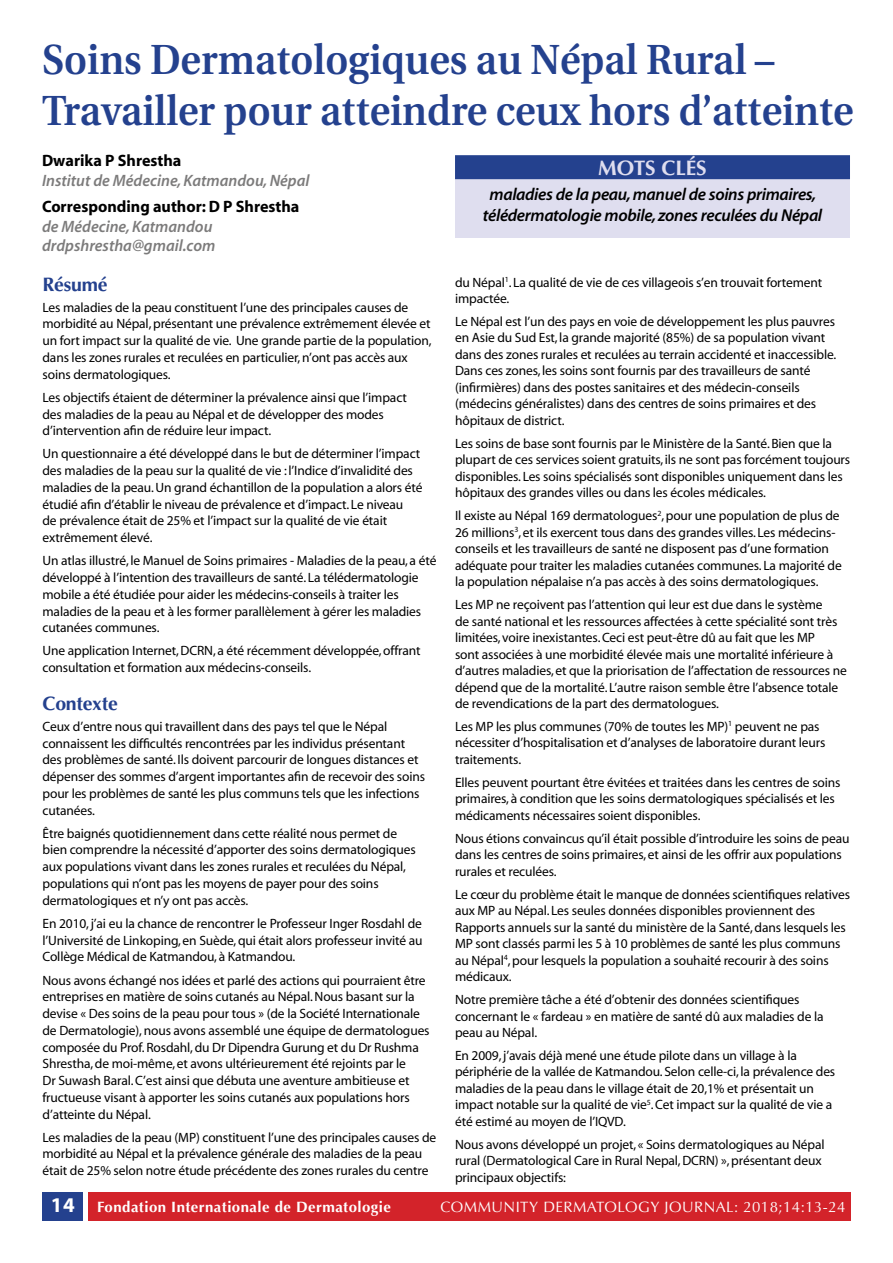
<style>
.page{position:relative;width:893px;height:1263px;background:#fff}
.page>*{position:absolute;margin:0;border:0;box-sizing:border-box;transform-origin:0 0}
.t1{font:600 42px/51px "Utopia";color:#24418e;scale:.94 1}
.t2{font:700 21px "Optima";letter-spacing:-.005em;color:#dfdeef}
.t3{font:700 21px "Myriad";color:#fff}
.t4{font:700 19.5px "Optima";letter-spacing:-.01em;color:#24418e}
.t5{font:italic 600 17.25px/21px "Myriad";letter-spacing:-.02em;color:#000;text-align:center}
.t6{font:italic 600 16.5px/19.5px "Myriad";color:#7c7b7b}
.t7{font:700 16.5px "Myriad";color:#000}
.t8{font:15px "Optima";letter-spacing:.03em;color:#fff}
.t9{font:700 15px "Optima";letter-spacing:.03em;color:#fff}
.t10{font:13.5px/16.5px "Myriad";letter-spacing:-.01em;color:#000}
</style>
<div class="page">
<div style="left:88px;top:1192px;width:762px;height:29px;background:#d3232a"></div>
<div style="left:43px;top:1192px;width:40px;height:29px;background:#24418e"></div>
<div style="left:455px;top:160px;width:395px;height:78px;background:#dfdeef"></div>
<div style="left:455px;top:155px;width:395px;height:24px;background:#24418e"></div>
<h1 class="t1" style="left:42px;top:35px;width:865px">Soins Dermatologiques au Népal Rural –<br>Travailler pour atteindre ceux hors d’atteinte</h1>
<p class="t7" style="left:42px;top:152px;width:141px">Dwarika P Shrestha</p>
<p class="t6" style="left:42px;top:171px;width:269px">Institut de Médecine, Katmandou, Népal</p>
<p class="t7" style="left:42px;top:198px;width:259px">Corresponding author: D P Shrestha</p>
<p class="t6" style="left:42px;top:217px;width:175px">de Médecine, Katmandou drdpshrestha@gmail.com</p>
<h3 class="t4" style="left:43px;top:273px;width:67px">Résumé</h3>
<p class="t10" style="left:43px;top:299px;width:390px">Les maladies de la peau constituent l’une des principales causes de morbidité au Népal, présentant une prévalence extrêmement élevée et un fort impact sur la qualité de vie. Une grande partie de la population, dans les zones rurales et reculées en particulier, n’ont pas accès aux soins dermatologiques.</p>
<p class="t10" style="left:43px;top:389px;width:366px">Les objectifs étaient de déterminer la prévalence ainsi que l’impact des maladies de la peau au Népal et de développer des modes d’intervention afin de réduire leur impact.</p>
<p class="t10" style="left:43px;top:446px;width:382px">Un questionnaire a été développé dans le but de déterminer l’impact des maladies de la peau sur la qualité de vie : l’Indice d’invalidité des maladies de la peau. Un grand échantillon de la population a alors été étudié afin d’établir le niveau de prévalence et d’impact. Le niveau<br>de prévalence était de 25% et l’impact sur la qualité de vie était extrêmement élevé.</p>
<p class="t10" style="left:43px;top:553px;width:395px">Un atlas illustré, le Manuel de Soins primaires - Maladies de la peau, a été développé à l’intention des travailleurs de santé. La télédermatologie mobile a été étudiée pour aider les médecins-conseils à traiter les maladies de la peau et à les former parallèlement à gérer les maladies cutanées communes.</p>
<p class="t10" style="left:43px;top:643px;width:380px">Une application Internet, DCRN, a été récemment développée, offrant consultation et formation aux médecins-conseils.</p>
<h3 class="t4" style="left:43px;top:692px;width:77px">Contexte</h3>
<p class="t10" style="left:43px;top:718px;width:384px">Ceux d’entre nous qui travaillent dans des pays tel que le Népal connaissent les difficultés rencontrées par les individus présentant des problèmes de santé. Ils doivent parcourir de longues distances et dépenser des sommes d’argent importantes afin de recevoir des soins pour les problèmes de santé les plus communs tels que les infections cutanées.</p>
<p class="t10" style="left:43px;top:825px;width:375px">Être baignés quotidiennement dans cette réalité nous permet de bien comprendre la nécessité d’apporter des soins dermatologiques aux populations vivant dans les zones rurales et reculées du Népal, populations qui n’ont pas les moyens de payer pour des soins dermatologiques et n’y ont pas accès.</p>
<p class="t10" style="left:43px;top:915px;width:382px;text-align:justify">En 2010, j’ai eu la chance de rencontrer le Professeur Inger Rosdahl de l’Université de Linkoping, en Suède, qui était alors professeur invité au Collège Médical de Katmandou, à Katmandou.</p>
<p class="t10" style="left:43px;top:972px;width:389px">Nous avons échangé nos idées et parlé des actions qui pourraient être entreprises en matière de soins cutanés au Népal. Nous basant sur la devise « Des soins de la peau pour tous » (de la Société Internationale de Dermatologie), nous avons assemblé une équipe de dermatologues composée du Prof. Rosdahl, du Dr Dipendra Gurung et du Dr Rushma Shrestha, de moi-même, et avons ultérieurement été rejoints par le<br>Dr Suwash Baral. C’est ainsi que débuta une aventure ambitieuse et fructueuse visant à apporter les soins cutanés aux populations hors d’atteinte du Népal.</p>
<p class="t10" style="left:43px;top:1129px;width:395px">Les maladies de la peau (MP) constituent l’une des principales causes de morbidité au Népal et la prévalence générale des maladies de la peau était de 25% selon notre étude précédente des zones rurales du centre</p>
<h2 class="t2" style="left:598px;top:156px;width:110px">MOTS CLÉS</h2>
<p class="t5" style="left:483px;top:185px;width:341px">maladies de la peau, manuel de soins primaires, télédermatologie mobile, zones reculées du Népal</p>
<p class="t10" style="left:455px;top:274px;width:369px">du Népal<sup>1</sup>. La qualité de vie de ces villageois s’en trouvait fortement impactée.</p>
<p class="t10" style="left:455px;top:314px;width:383px">Le Népal est l’un des pays en voie de développement les plus pauvres en Asie du Sud Est, la grande majorité (85%) de sa population vivant dans des zones rurales et reculées au terrain accidenté et inaccessible.<br>Dans ces zones, les soins sont fournis par des travailleurs de santé (infirmières) dans des postes sanitaires et des médecin-conseils (médecins généralistes) dans des centres de soins primaires et des hôpitaux de district.</p>
<p class="t10" style="left:455px;top:436px;width:397px">Les soins de base sont fournis par le Ministère de la Santé. Bien que la plupart de ces services soient gratuits, ils ne sont pas forcément toujours disponibles. Les soins spécialisés sont disponibles uniquement dans les hôpitaux des grandes villes ou dans les écoles médicales.</p>
<p class="t10" style="left:455px;top:508px;width:388px">Il existe au Népal 169 dermatologues<sup>2</sup>, pour une population de plus de 26 millions<sup>3</sup>, et ils exercent tous dans des grandes villes. Les médecins&shy;conseils et les travailleurs de santé ne disposent pas d’une formation adéquate pour traiter les maladies cutanées communes. La majorité de la population népalaise n’a pas accès à des soins dermatologiques.</p>
<p class="t10" style="left:455px;top:597px;width:393px">Les MP ne reçoivent pas l’attention qui leur est due dans le système<br>de santé national et les ressources affectées à cette spécialité sont très limitées, voire inexistantes. Ceci est peut-être dû au fait que les MP<br>sont associées à une morbidité élevée mais une mortalité inférieure à d’autres maladies, et que la priorisation de l’affectation de ressources ne dépend que de la mortalité. L’autre raison semble être l’absence totale de revendications de la part des dermatologues.</p>
<p class="t10" style="left:455px;top:719px;width:372px">Les MP les plus communes (70% de toutes les MP)<sup>1</sup> peuvent ne pas nécessiter d’hospitalisation et d’analyses de laboratoire durant leurs traitements.</p>
<p class="t10" style="left:455px;top:775px;width:387px">Elles peuvent pourtant être évitées et traitées dans les centres de soins primaires, à condition que les soins dermatologiques spécialisés et les médicaments nécessaires soient disponibles.</p>
<p class="t10" style="left:455px;top:830px;width:396px">Nous étions convaincus qu’il était possible d’introduire les soins de peau dans les centres de soins primaires, et ainsi de les offrir aux populations rurales et reculées.</p>
<p class="t10" style="left:455px;top:886px;width:396px">Le cœur du problème était le manque de données scientifiques relatives aux MP au Népal. Les seules données disponibles proviennent des Rapports annuels sur la santé du ministère de la Santé, dans lesquels les MP sont classés parmi les 5 à 10 problèmes de santé les plus communs au Népal<sup>4</sup>, pour lesquels la population a souhaité recourir à des soins médicaux.</p>
<p class="t10" style="left:455px;top:992px;width:370px">Notre première tâche a été d’obtenir des données scientifiques concernant le « fardeau » en matière de santé dû aux maladies de la peau au Népal.</p>
<p class="t10" style="left:455px;top:1048px;width:382px">En 2009, j’avais déjà mené une étude pilote dans un village à la périphérie de la vallée de Katmandou. Selon celle-ci, la prévalence des maladies de la peau dans le village était de 20,1% et présentait un impact notable sur la qualité de vie<sup>5</sup>. Cet impact sur la qualité de vie a été estimé au moyen de l’IQVD.</p>
<p class="t10" style="left:455px;top:1136px;width:371px">Nous avons développé un projet, « Soins dermatologiques au Népal rural (Dermatological Care in Rural Nepal, DCRN) », présentant deux principaux objectifs:</p>
<h2 class="t3" style="left:51px;top:1194px;width:25px">14</h2>
<p class="t8" style="left:440px;top:1198px;width:407px">COMMUNITY DERMATOLOGY JOURNAL: 2018;14:13-24</p>
<p class="t9" style="left:97px;top:1198px;width:295px">Fondation Internationale de Dermatologie</p>
</div>
